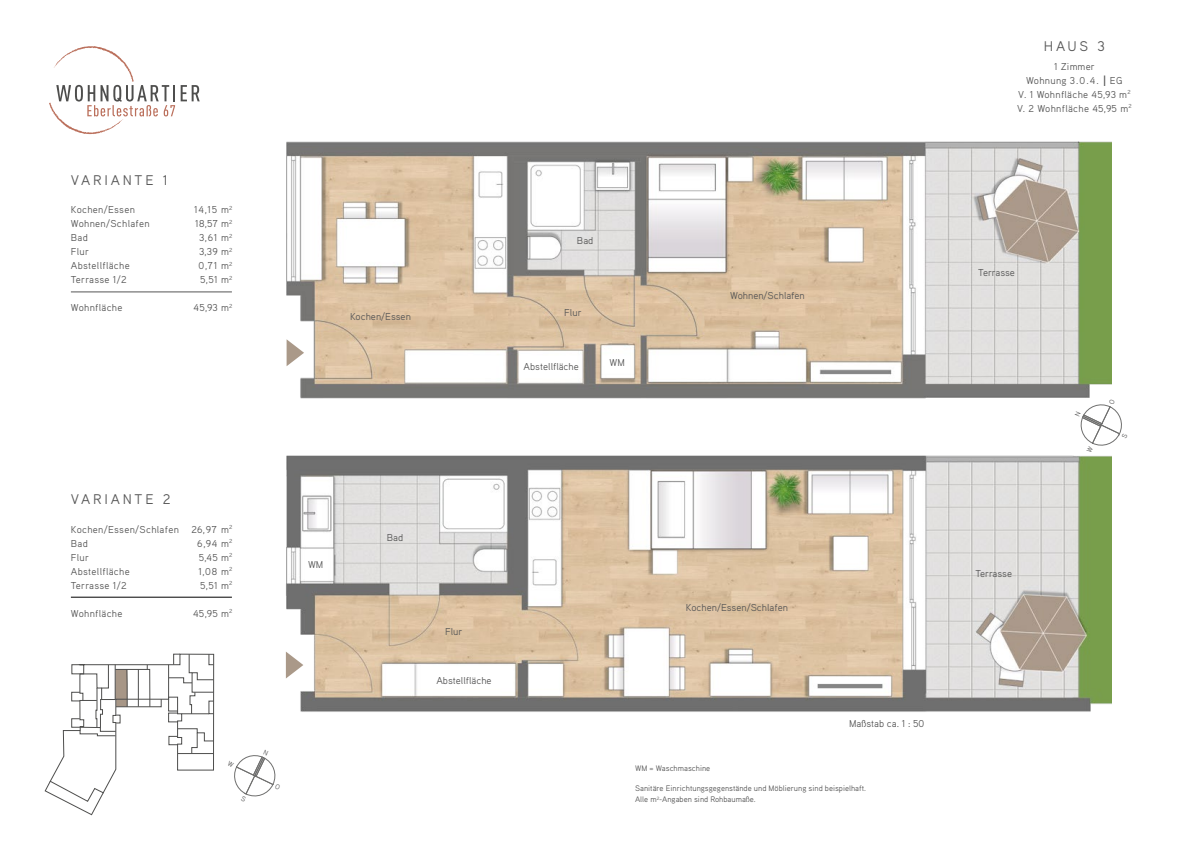
<style>
.page{position:relative;width:1191px;height:842px;background:#fff}
.page>*{position:absolute;margin:0;border:0;box-sizing:border-box;transform-origin:0 0}
.t1{font:14px "Aaux Pro";letter-spacing:.2em;color:#565656}
.t2{font:10px/14px "Aaux Pro";letter-spacing:.03em;color:#565656;text-align:center}
.t3{font:10px "Aaux Pro";color:#565656}
.t4{font:10px "Aaux Pro";letter-spacing:-.01em;color:#565656}
.t5{font:8px/11px "Aaux Pro";color:#565656}
.s1{font-size:15px}
</style>
<div class="page">
<svg style="left:44px;top:653px;width:170px;height:162px"></svg>
<img style="left:286px;top:141px;width:825px;height:258px">
<svg style="left:286px;top:339px;width:18px;height:27px"></svg>
<img style="left:285px;top:455px;width:826px;height:257px">
<svg style="left:286px;top:651px;width:17px;height:27px"></svg>
<hr style="left:71px;top:292px;width:161px;height:1px;background:#565656">
<hr style="left:71px;top:597px;width:161px;height:1px;background:#000">
<svg style="left:181px;top:85px;width:19px;height:16px"></svg>
<svg style="left:49px;top:46px;width:126px;height:89px"></svg>
<svg style="left:1080px;top:404px;width:42px;height:42px"></svg>
<svg style="left:234px;top:755px;width:42px;height:42px"></svg>
<h1 class="t1" style="left:71px;top:172px;width:99px">VARIANTE 1</h1>
<p class="t2" style="left:71px;top:203px;width:66px">Kochen/Essen</p>
<p class="t2" style="left:194px;top:203px;width:40px">14,15 m<sup>2</sup></p>
<p class="t2" style="left:71px;top:217px;width:80px">Wohnen/Schlafen</p>
<p class="t2" style="left:195px;top:217px;width:39px">18,57 m<sup>2</sup></p>
<p class="t2" style="left:71px;top:231px;width:18px">Bad</p>
<p class="t2" style="left:199px;top:231px;width:35px">3,61 m<sup>2</sup></p>
<p class="t2" style="left:71px;top:245px;width:20px">Flur</p>
<p class="t2" style="left:199px;top:245px;width:35px">3,39 m<sup>2</sup></p>
<p class="t2" style="left:71px;top:259px;width:60px">Abstellfläche</p>
<p class="t2" style="left:199px;top:259px;width:35px">0,71 m<sup>2</sup></p>
<p class="t2" style="left:71px;top:273px;width:57px">Terrasse 1/2</p>
<p class="t2" style="left:200px;top:273px;width:34px">5,51 m<sup>2</sup></p>
<p class="t2" style="left:71px;top:301px;width:53px">Wohnfläche</p>
<p class="t2" style="left:193px;top:301px;width:40px">45,93 m<sup>2</sup></p>
<h1 class="t1" style="left:71px;top:490px;width:101px">VARIANTE 2</h1>
<p class="t2" style="left:71px;top:522px;width:110px">Kochen/Essen/Schlafen</p>
<p class="t2" style="left:191px;top:522px;width:43px">26,97 m<sup>2</sup></p>
<p class="t2" style="left:71px;top:536px;width:18px">Bad</p>
<p class="t2" style="left:197px;top:536px;width:37px">6,94 m<sup>2</sup></p>
<p class="t2" style="left:71px;top:550px;width:20px">Flur</p>
<p class="t2" style="left:199px;top:550px;width:35px">5,45 m<sup>2</sup></p>
<p class="t2" style="left:71px;top:564px;width:60px">Abstellfläche</p>
<p class="t2" style="left:198px;top:564px;width:36px">1,08 m<sup>2</sup></p>
<p class="t2" style="left:71px;top:578px;width:57px">Terrasse 1/2</p>
<p class="t2" style="left:200px;top:578px;width:34px">5,51 m<sup>2</sup></p>
<p class="t2" style="left:71px;top:606px;width:53px">Wohnfläche</p>
<p class="t2" style="left:193px;top:606px;width:41px">45,95 m<sup>2</sup></p>
<p class="t3" style="left:350px;top:310px;width:62px">Kochen/Essen</p>
<p class="t2" style="left:577px;top:233px;width:18px">Bad</p>
<p class="t2" style="left:564px;top:305px;width:19px">Flur</p>
<p class="t3" style="left:523px;top:360px;width:57px">Abstellfläche</p>
<p class="t2" style="left:609px;top:355px;width:17px">WM</p>
<p class="t3" style="left:730px;top:289px;width:76px">Wohnen/Schlafen</p>
<h1 class="t1" style="left:1044px;top:37px;width:62px">HAUS 3</h1>
<p class="t2" style="left:1017px;top:59px;width:116px">1 Zimmer<br>Wohnung 3.0.4. <span class="s1">I</span> EG<br>V. 1 Wohnfläche 45,93 m<sup>2<br></sup>V. 2 Wohnfläche 45,95 m<sup>2</sup></p>
<p class="t4" style="left:978px;top:266px;width:38px">Terrasse</p>
<p class="t2" style="left:308px;top:557px;width:17px">WM</p>
<p class="t2" style="left:387px;top:530px;width:18px">Bad</p>
<p class="t2" style="left:445px;top:624px;width:19px">Flur</p>
<p class="t3" style="left:436px;top:675px;width:57px">Abstellfläche</p>
<p class="t3" style="left:686px;top:601px;width:104px">Kochen/Essen/Schlafen</p>
<p class="t3" style="left:849px;top:718px;width:77px">Maßstab ca. 1 : 50</p>
<p class="t5" style="left:635px;top:763px;width:77px">WM = Waschmaschine</p>
<p class="t5" style="left:635px;top:783px;width:232px">Sanitäre Einrichtungsgegenstände und Möblierung sind beispielhaft.<br>Alle m<sup>2</sup>-Angaben sind Rohbaumaße.</p>
<p class="t4" style="left:975px;top:567px;width:38px">Terrasse</p>
</div>
